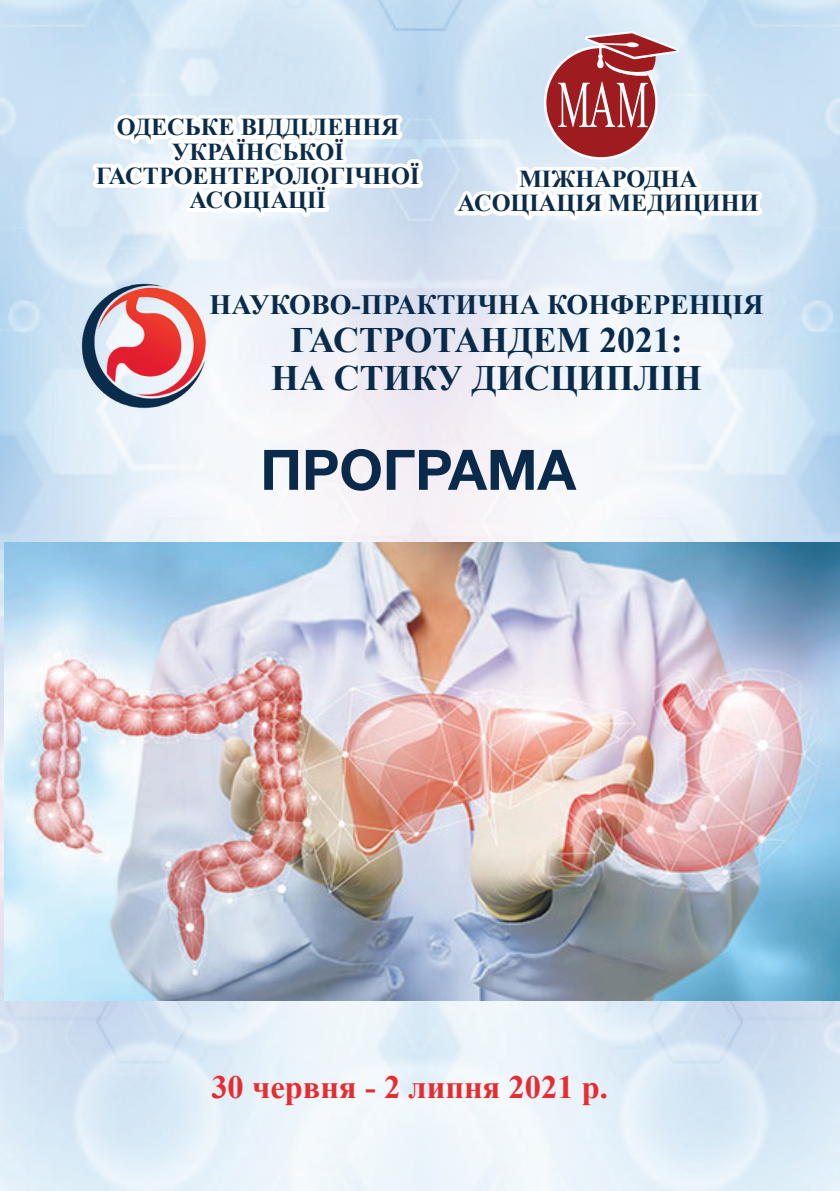
<style>
.page{position:relative;width:840px;height:1191px;background:#fff}
.page>*{position:absolute;margin:0;border:0;box-sizing:border-box;transform-origin:0 0}
.t1{font:700 56px "Helvetica Neue Cyr";color:#0a2a4b}
.t2{font:700 35.8px/38px "Times New Roman";color:#092b4b;text-align:center}
.t3{font:700 32.6px "Times New Roman";color:#e82b2f}
.t4{font:700 28px "Times New Roman";color:#092b4b}
.t5{font:700 24.2px/24.2px "Times New Roman";color:#0a2c4a;text-align:center}
</style>
<div class="page">
<img style="left:0;top:0;width:839px;height:1191px">
<img style="left:72px;top:274px;width:149px;height:137px">
<svg style="left:87px;top:93px;width:342px;height:138px"></svg>
<svg style="left:447px;top:31px;width:320px;height:204px"></svg>
<img style="left:4px;top:542px;width:835px;height:458px">
<p class="t5" style="left:96px;top:114px;width:324px">ОДЕСЬКЕ ВІДДІЛЕННЯ<br>УКРАЇНСЬКОЇ<br>ГАСТРОЕНТЕРОЛОГІЧНОЇ<br>АСОЦІАЦІЇ</p>
<p class="t5" style="left:457px;top:166px;width:302px">МІЖНАРОДНА<br>АСОЦІАЦІЯ МЕДИЦИНИ</p>
<p class="t4" style="left:209px;top:285px;width:555px">НАУКОВО-ПРАКТИЧНА КОНФЕРЕНЦІЯ</p>
<h2 class="t2" style="left:271px;top:320px;width:432px">ГАСТРОТАНДЕМ 2021:<br>НА СТИКУ ДИСЦИПЛІН</h2>
<h1 class="t1" style="left:260px;top:439px;width:317px">ПРОГРАМА</h1>
<h3 class="t3" style="left:211px;top:1064px;width:398px">30 червня - 2 липня 2021 р.</h3>
</div>
